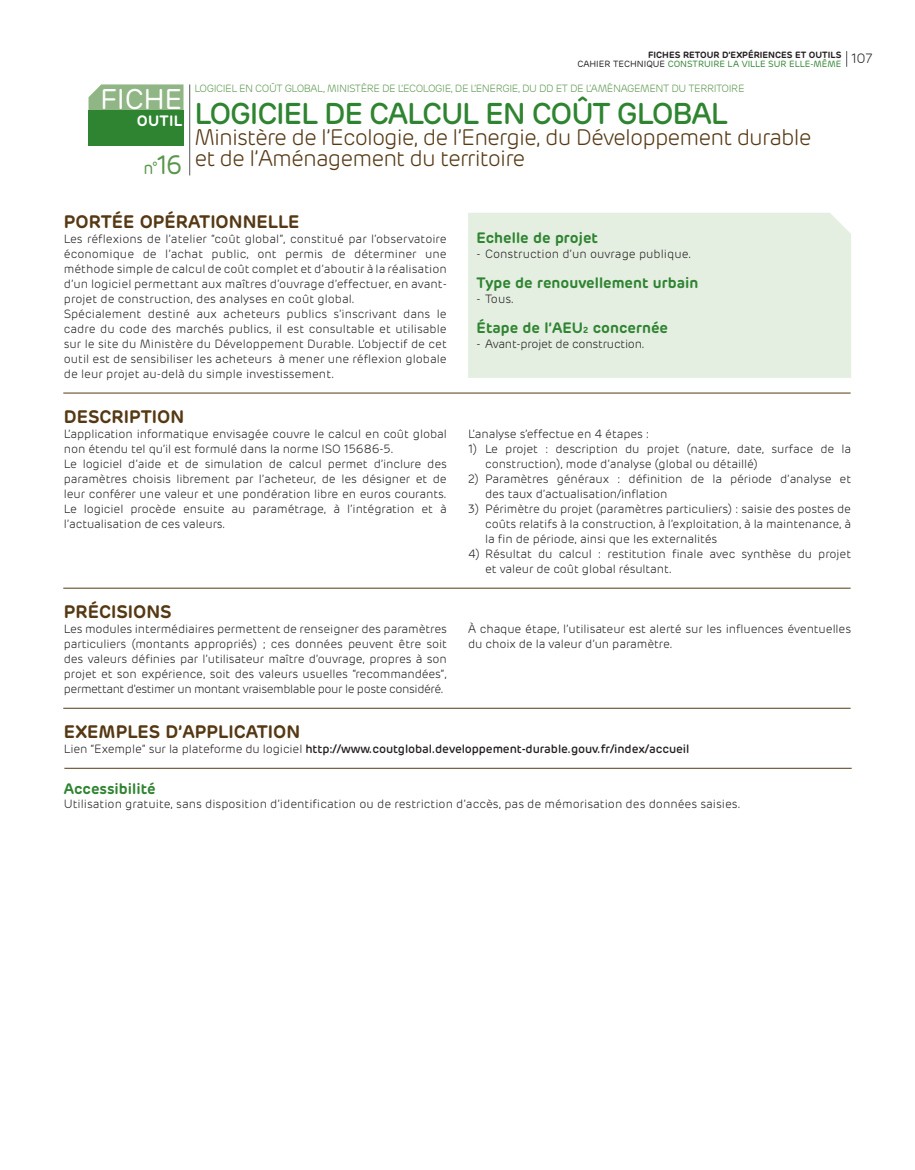
<style>
.page{position:relative;width:915px;height:1170px;background:#fff}
.page>*{position:absolute;margin:0;border:0;box-sizing:border-box;transform-origin:0 0}
.t1{font:500 30px "Rubrik";letter-spacing:-.04em;color:#2f8431}
.t2{font:28.5px "Rubrik";letter-spacing:-.01em;color:#fff}
.t3{font:300 22.5px/21px "Rubrik";letter-spacing:-.04em;color:#563914}
.t4{font:600 18px "Rubrik";color:#563914}
.t5{font:17.55px "Rubrik";color:#5a974d;scale:.94 1}
.t6{font:600 15px "Rubrik";color:#2f8431}
.t7{font:600 15px "Rubrik";letter-spacing:.02em;color:#fff}
.t8{font:300 13.5px "Rubrik";color:#231f20}
.t9{font:300 12px/15px "Rubrik";letter-spacing:-.01em;color:#231f20}
.t10{font:500 12px "Rubrik";letter-spacing:-.01em;color:#231f20}
.t11{font:300 10.5px "Rubrik";letter-spacing:-.04em;color:#5a974d}
.t12{font:600 9px/9px "Rubrik";color:#231f20;text-align:right}
.s1{font-size:26.55px}
.s2{font-weight:400}
.s3{font-weight:400;color:#2f8431}
.s4{font-size:8.7px}
.s5{font-weight:300}
</style>
<div class="page">
<svg style="left:846px;top:51px;width:1px;height:16px"></svg>
<hr style="left:64px;top:768px;width:787px;height:1px;background:#563914">
<hr style="left:189px;top:84px;width:1px;height:91px;background:#57585a">
<svg style="left:88px;top:84px;width:95px;height:26px;background:#97ba8b"></svg>
<div style="left:88px;top:110px;width:95px;height:36px;background:#2f8431"></div>
<hr style="left:63px;top:393px;width:787px;height:1px;background:#563914">
<hr style="left:63px;top:588px;width:787px;height:1px;background:#563914">
<hr style="left:63px;top:708px;width:787px;height:1px;background:#563914">
<div style="left:468px;top:213px;width:382px;height:165px;background:#e4eee1"></div>
<h2 class="t2" style="left:100px;top:82px;width:84px">FICHE</h2>
<p class="t7" style="left:137px;top:111px;width:47px">OUTIL</p>
<h3 class="t5" style="left:143px;top:158px;width:43px">n°<span class="s1">16</span></h3>
<p class="t12" style="left:577px;top:50px;width:265px">FICHES RETOUR D’EXPÉRIENCES ET OUTILS<br><span class="s2">CAHIER TECHNIQUE</span> <span class="s3">CONSTRUIRE LA VILLE SUR ELLE-MÊME</span></p>
<p class="t11" style="left:194px;top:83px;width:551px">LOGICIEL EN COÛT GLOBAL, MINISTÈRE DE L’ECOLOGIE, DE L’ENERGIE, DU DD ET DE L’AMÉNAGEMENT DU TERRITOIRE</p>
<h1 class="t1" style="left:194px;top:96px;width:534px">LOGICIEL DE CALCUL EN COÛT GLOBAL</h1>
<h3 class="t3" style="left:194px;top:128px;width:618px">Ministère de l’Ecologie, de l’Energie, du Développement durable et de l’Aménagement du territoire</h3>
<p class="t8" style="left:850px;top:51px;width:23px">107</p>
<h3 class="t4" style="left:64px;top:210px;width:237px">PORTÉE OPÉRATIONNELLE</h3>
<p class="t9" style="left:64px;top:231px;width:384px">Les réflexions de l’atelier “coût global”, constitué par l’observatoire économique de l’achat public, ont permis de déterminer une méthode simple de calcul de coût complet et d’aboutir à la réalisation d’un logiciel permettant aux maîtres d’ouvrage d’effectuer, en avant&shy;projet de construction, des analyses en coût global.<br>Spécialement destiné aux acheteurs publics s’inscrivant dans le cadre du code des marchés publics, il est consultable et utilisable sur le site du Ministère du Développement Durable. L’objectif de cet outil est de sensibiliser les acheteurs à mener une réflexion globale de leur projet au-delà du simple investissement.</p>
<h3 class="t4" style="left:64px;top:405px;width:122px">DESCRIPTION</h3>
<p class="t9" style="left:64px;top:426px;width:384px">L’application informatique envisagée couvre le calcul en coût global non étendu tel qu’il est formulé dans la norme ISO 15686-5.<br>Le logiciel d’aide et de simulation de calcul permet d’inclure des paramètres choisis librement par l’acheteur, de les désigner et de leur conférer une valeur et une pondération libre en euros courants.<br>Le logiciel procède ensuite au paramétrage, à l’intégration et à l’actualisation de ces valeurs.</p>
<p class="t9" style="left:468px;top:426px;width:182px">L’analyse s’effectue en 4 étapes :</p>
<p class="t6" style="left:476px;top:228px;width:123px">Echelle de projet</p>
<p class="t9" style="left:476px;top:246px;width:216px">- Construction d’un ouvrage publique.</p>
<p class="t6" style="left:476px;top:273px;width:223px">Type de renouvellement urbain</p>
<p class="t9" style="left:476px;top:291px;width:39px">- Tous.</p>
<p class="t6" style="left:476px;top:318px;width:193px">Étape de l’AEU<span class="s4">2</span> concernée</p>
<p class="t9" style="left:476px;top:336px;width:170px">- Avant-projet de construction.</p>
<p class="t9" style="left:485px;top:441px;width:367px;text-indent:-17px">1) Le projet : description du projet (nature, date, surface de la construction), mode d’analyse (global ou détaillé)</p>
<p class="t9" style="left:485px;top:471px;width:367px;text-indent:-17px">2) Paramètres généraux : définition de la période d’analyse et des taux d’actualisation/inflation</p>
<p class="t9" style="left:485px;top:501px;width:367px;text-align:justify;text-indent:-17px">3) Périmètre du projet (paramètres particuliers) : saisie des postes de coûts relatifs à la construction, à l’exploitation, à la maintenance, à la fin de période, ainsi que les externalités</p>
<p class="t9" style="left:485px;top:546px;width:367px;text-indent:-17px">4) Résultat du calcul : restitution finale avec synthèse du projet et valeur de coût global résultant.</p>
<h3 class="t4" style="left:64px;top:600px;width:109px">PRÉCISIONS</h3>
<p class="t9" style="left:64px;top:621px;width:384px;text-align:justify">Les modules intermédiaires permettent de renseigner des paramètres particuliers (montants appropriés) ; ces données peuvent être soit des valeurs définies par l’utilisateur maître d’ouvrage, propres à son projet et son expérience, soit des valeurs usuelles “recommandées”, permettant d’estimer un montant vraisemblable pour le poste considéré.</p>
<p class="t9" style="left:468px;top:621px;width:384px">À chaque étape, l’utilisateur est alerté sur les influences éventuelles du choix de la valeur d’un paramètre.</p>
<h3 class="t4" style="left:64px;top:720px;width:238px">EXEMPLES D’APPLICATION</h3>
<p class="t10" style="left:64px;top:741px;width:627px"><span class="s5">Lien “Exemple” sur la plateforme du logiciel</span> http://www.coutglobal.developpement-durable.gouv.fr/index/accueil</p>
<p class="t6" style="left:64px;top:779px;width:93px">Accessibilité</p>
<p class="t9" style="left:64px;top:796px;width:678px">Utilisation gratuite, sans disposition d’identification ou de restriction d’accès, pas de mémorisation des données saisies.</p>
</div>
